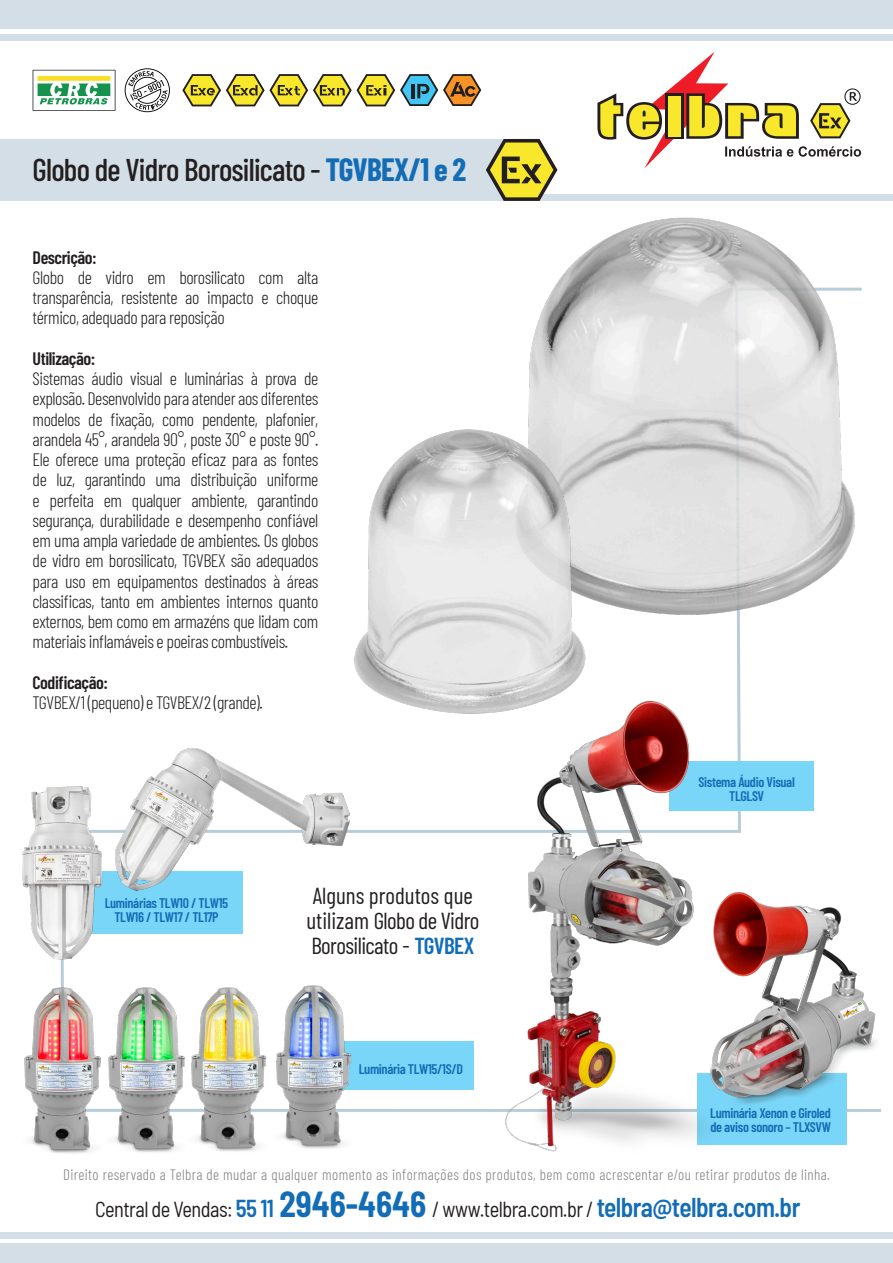
<style>
.page{position:relative;width:893px;height:1263px;background:#fff}
.page>*{position:absolute;margin:0;border:0;box-sizing:border-box;transform-origin:0 0}
.t1{font:500 31.5px "Barlow Condensed";letter-spacing:-.025em;color:#231f20}
.t2{font:23.1px/24.9px "Barlow Condensed";letter-spacing:-.005em;color:#231f20}
.t3{font:semi-condensed 21.75px "Barlow";letter-spacing:-.025em;color:#231f20;scale:.93 1}
.t4{font:300 18px/20.2px "Barlow Condensed";letter-spacing:-.025em;color:#231f20;text-align:justify}
.t5{font:600 18px "Barlow Condensed";letter-spacing:-.025em;color:#231f20}
.t6{font:300 15px "Barlow Condensed";letter-spacing:.025em;color:#808285}
.t7{font:600 13.95px/13.8px "Barlow Condensed";letter-spacing:-.025em;color:#136db6}
.s1{font-weight:700;color:#136db6}
.s2{font-weight:600;color:#136db6}
.s3{font-weight:600;font-size:24.45px;color:#136db6}
.s4{font-weight:700;font-size:35.4px;color:#136db6}
.s5{font-weight:600;font-size:27.15px;color:#136db6}
</style>
<div class="page">
<div style="left:0;top:0;width:893px;height:29px;background:#d4dee6"></div>
<div style="left:0;top:1244px;width:893px;height:19px;background:#d4dee6"></div>
<div style="left:0;top:34px;width:893px;height:7px;background:#d4dee6"></div>
<div style="left:0;top:1232px;width:893px;height:6px;background:#d4dee6"></div>
<div style="left:0;top:139px;width:527px;height:62px;background:#d4dee6"></div>
<div style="left:0;top:194px;width:893px;height:7px;background:#d4dee6"></div>
<svg style="left:182px;top:74px;width:299px;height:32px"></svg>
<svg style="left:33px;top:70px;width:82px;height:41px"></svg>
<svg style="left:125px;top:68px;width:45px;height:44px"></svg>
<svg style="left:486px;top:139px;width:71px;height:52px"></svg>
<svg style="left:597px;top:93px;width:26px;height:47px"></svg>
<div style="left:626px;top:102px;width:36px;height:38px;background:#231f20;border-radius:50%"></div>
<svg style="left:629px;top:52px;width:232px;height:116px"></svg>
<img style="left:498px;top:189px;width:364px;height:435px">
<img style="left:354px;top:415px;width:253px;height:299px">
<div style="left:77px;top:871px;width:165px;height:62px;background:#7ad6f9"></div>
<img style="left:22px;top:786px;width:88px;height:178px">
<img style="left:107px;top:748px;width:252px;height:149px">
<div style="left:697px;top:1073px;width:149px;height:72px;background:#7ad6f9"></div>
<img style="left:743px;top:892px;width:138px;height:235px">
<div style="left:333px;top:1041px;width:141px;height:49px;background:#7ad6f9"></div>
<img style="left:273px;top:985px;width:85px;height:164px">
<img style="left:108px;top:987px;width:74px;height:165px">
<img style="left:24px;top:984px;width:84px;height:169px">
<img style="left:182px;top:987px;width:91px;height:165px">
<div style="left:669px;top:761px;width:145px;height:49px;background:#7ad6f9"></div>
<img style="left:498px;top:696px;width:245px;height:456px">
<p class="t1" style="left:33px;top:147px;width:435px">Globo de Vidro Borosilicato - <span class="s1">TGVBEX/1 e 2</span></p>
<p class="t5" style="left:33px;top:244px;width:66px">Descrição:</p>
<p class="t4" style="left:33px;top:266px;width:287px">Globo de vidro em borosilicato com alta transparência, resistente ao impacto e choque térmico, adequado para reposição</p>
<p class="t5" style="left:33px;top:346px;width:64px">Utilização:</p>
<p class="t4" style="left:33px;top:367px;width:287px">Sistemas áudio visual e luminárias à prova de explosão. Desenvolvido para atender aos diferentes modelos de fixação, como pendente, plafonier, arandela 45°, arandela 90°, poste 30° e poste 90°.<br>Ele oferece uma proteção eficaz para as fontes de luz, garantindo uma distribuição uniforme e perfeita em qualquer ambiente, garantindo segurança, durabilidade e desempenho confiável em uma ampla variedade de ambientes. Os globos de vidro em borosilicato, TGVBEX são adequados para uso em equipamentos destinados à áreas classificas, tanto em ambientes internos quanto externos, bem como em armazéns que lidam com materiais inflamáveis e poeiras combustíveis.</p>
<p class="t5" style="left:33px;top:670px;width:77px">Codificação:</p>
<p class="t4" style="left:33px;top:691px;width:231px">TGVBEX/1 (pequeno) e TGVBEX/2 (grande).</p>
<p class="t7" style="left:105px;top:895px;width:125px">Luminárias TLW10 / TLW15</p>
<p class="t7" style="left:114px;top:909px;width:106px">TLW16 / TLW17 / TL17P</p>
<p class="t2" style="left:306px;top:881px;width:175px">Alguns produtos que utilizam Globo de Vidro<br>Borosilicato - <span class="s2">TGVBEX</span></p>
<p class="t7" style="left:359px;top:1061px;width:106px">Luminária TLW15/1S/D</p>
<p class="t7" style="left:699px;top:774px;width:98px;text-align:center">Sistema Áudio Visual<br>TLGLSV</p>
<p class="t7" style="left:710px;top:1105px;width:122px">Luminária Xenon e Giroled de aviso sonoro – TLXSVW</p>
<p class="t6" style="left:63px;top:1164px;width:768px">Direito reservado a Telbra de mudar a qualquer momento as informações dos produtos, bem como acrescentar e/ou retirar produtos de linha.</p>
<p class="t3" style="left:95px;top:1194px;width:760px">Central de Vendas: <span class="s3">55 11</span> <span class="s4">2946-4646</span> / www.telbra.com.br / <span class="s5">telbra@telbra.com.br</span></p>
</div>
